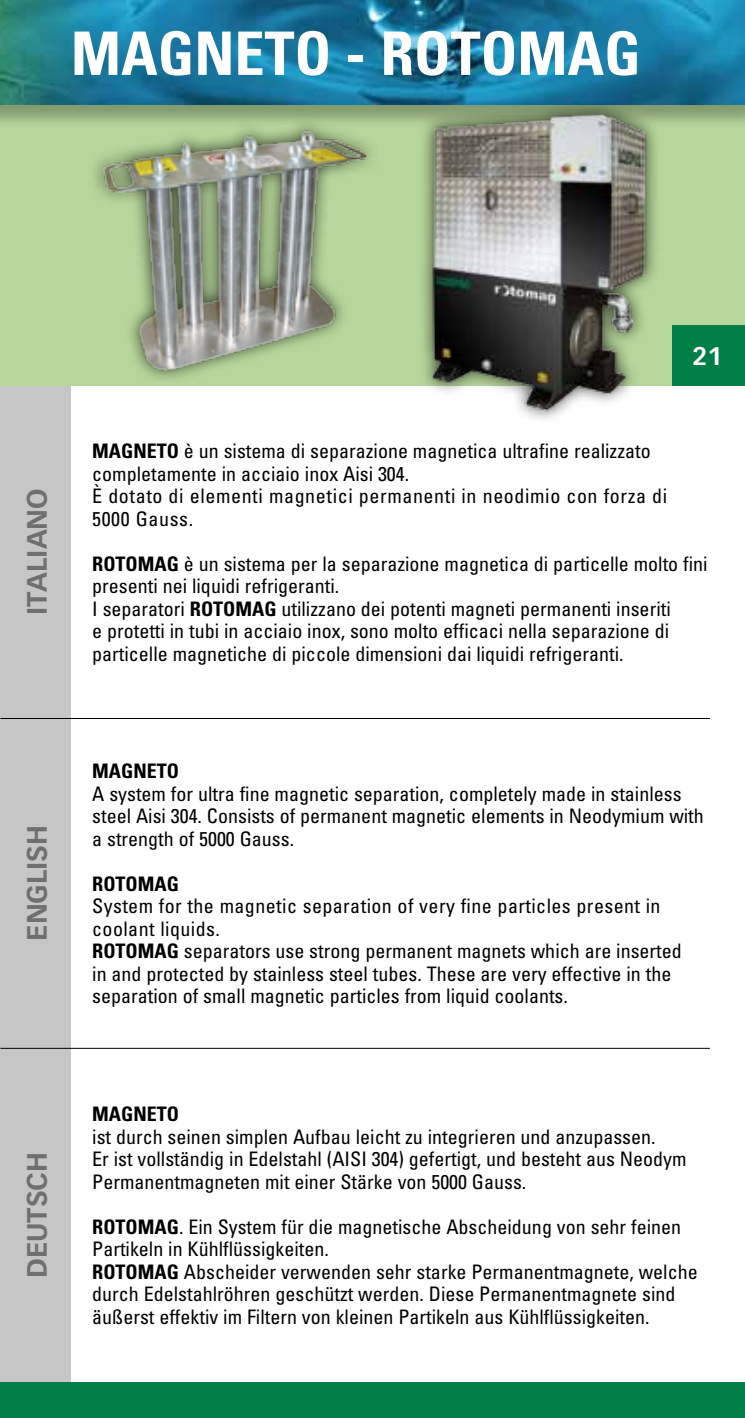
<style>
.page{position:relative;width:745px;height:1418px;background:#fff}
.page>*{position:absolute;margin:0;border:0;box-sizing:border-box;transform-origin:0 0}
.t1{font:700 condensed 60px "Univers LT Std";color:#fff}
.t2{font:700 27.5px "Vectora LT Std";color:#706f6f}
.t3{font:700 25px "Vectora LT Std";color:#fff}
.t4{font:condensed 20px/22.5px "Univers LT Std";color:#000}
.t5{font:700 condensed 20px "Univers LT Std";color:#000}
.s1{font-weight:700}
</style>
<div class="page">
<div style="left:0;top:379px;width:71px;height:1011px;background:#c6c6c6"></div>
<div style="left:0;top:84px;width:744px;height:302px;background:#b7d69b"></div>
<div style="left:0;top:0;width:744px;height:129px;background:#000;opacity:.28"></div>
<img style="left:0;top:0;width:744px;height:105px">
<div style="left:0;top:1382px;width:744px;height:35px;background:#007e48"></div>
<div style="left:672px;top:325px;width:72px;height:61px;background:#007e48"></div>
<hr style="left:0;top:718px;width:709px;height:1px;background:#000">
<hr style="left:0;top:1047px;width:709px;height:1px;background:#000">
<div style="left:88px;top:116px;width:293px;height:268px;background:#000;opacity:.75"></div>
<img style="left:99px;top:128px;width:273px;height:256px">
<div style="left:417px;top:99px;width:243px;height:326px;background:#000;opacity:.75"></div>
<img style="left:422px;top:109px;width:230px;height:305px">
<h1 class="t1" style="left:71px;top:17px;width:571px">MAGNETO - ROTOMAG</h1>
<h2 class="t2" style="left:20px;top:615px;width:128px;rotate:-90deg">ITALIANO</h2>
<h2 class="t2" style="left:20px;top:940px;width:117px;rotate:-90deg">ENGLISH</h2>
<h2 class="t2" style="left:20px;top:1278px;width:128px;rotate:-90deg">DEUTSCH</h2>
<p class="t3" style="left:692px;top:341px;width:31px">21</p>
<p class="t4" style="left:92px;top:439px;width:576px"><span class="s1">MAGNETO</span> è un sistema di separazione magnetica ultrafine realizzato completamente in acciaio inox Aisi 304.<br>È dotato di elementi magnetici permanenti in neodimio con forza di 5000 Gauss.</p>
<p class="t5" style="left:92px;top:551px;width:25px">ROTOMAG</p>
<p class="t4" style="left:92px;top:552px;width:616px;text-indent:92px">è un sistema per la separazione magnetica di particelle molto fini presenti nei liquidi refrigeranti.<br>I separatori <span class="s1">ROTOMAG</span> utilizzano dei potenti magneti permanenti inseriti<br>e protetti in tubi in acciaio inox, sono molto efficaci nella separazione di particelle magnetiche di piccole dimensioni dai liquidi refrigeranti.</p>
<p class="t5" style="left:92px;top:758px;width:88px">MAGNETO</p>
<p class="t4" style="left:92px;top:782px;width:612px">A system for ultra fine magnetic separation, completely made in stainless steel Aisi 304. Consists of permanent magnetic elements in Neodymium with a strength of 5000 Gauss.</p>
<p class="t5" style="left:92px;top:871px;width:25px">ROTOMAG</p>
<p class="t4" style="left:92px;top:894px;width:590px">System for the magnetic separation of very fine particles present in coolant liquids.<br><span class="s1">ROTOMAG</span> separators use strong permanent magnets which are inserted in and protected by stainless steel tubes. These are very effective in the separation of small magnetic particles from liquid coolants.</p>
<p class="t5" style="left:92px;top:1101px;width:88px">MAGNETO</p>
<p class="t4" style="left:92px;top:1124px;width:595px">ist durch seinen simplen Aufbau leicht zu integrieren und anzupassen.<br>Er ist vollständig in Edelstahl (AISI 304) gefertigt, und besteht aus Neodym<br>Permanentmagneten mit einer Stärke von 5000 Gauss.</p>
<p class="t5" style="left:92px;top:1214px;width:25px">ROTOMAG</p>
<p class="t4" style="left:92px;top:1214px;width:606px;text-indent:87px">. Ein System für die magnetische Abscheidung von sehr feinen Partikeln in Kühlflüssigkeiten.<br><span class="s1">ROTOMAG</span> Abscheider verwenden sehr starke Permanentmagnete, welche durch Edelstahlröhren geschützt werden. Diese Permanentmagnete sind äußerst effektiv im Filtern von kleinen Partikeln aus Kühlflüssigkeiten.</p>
</div>
